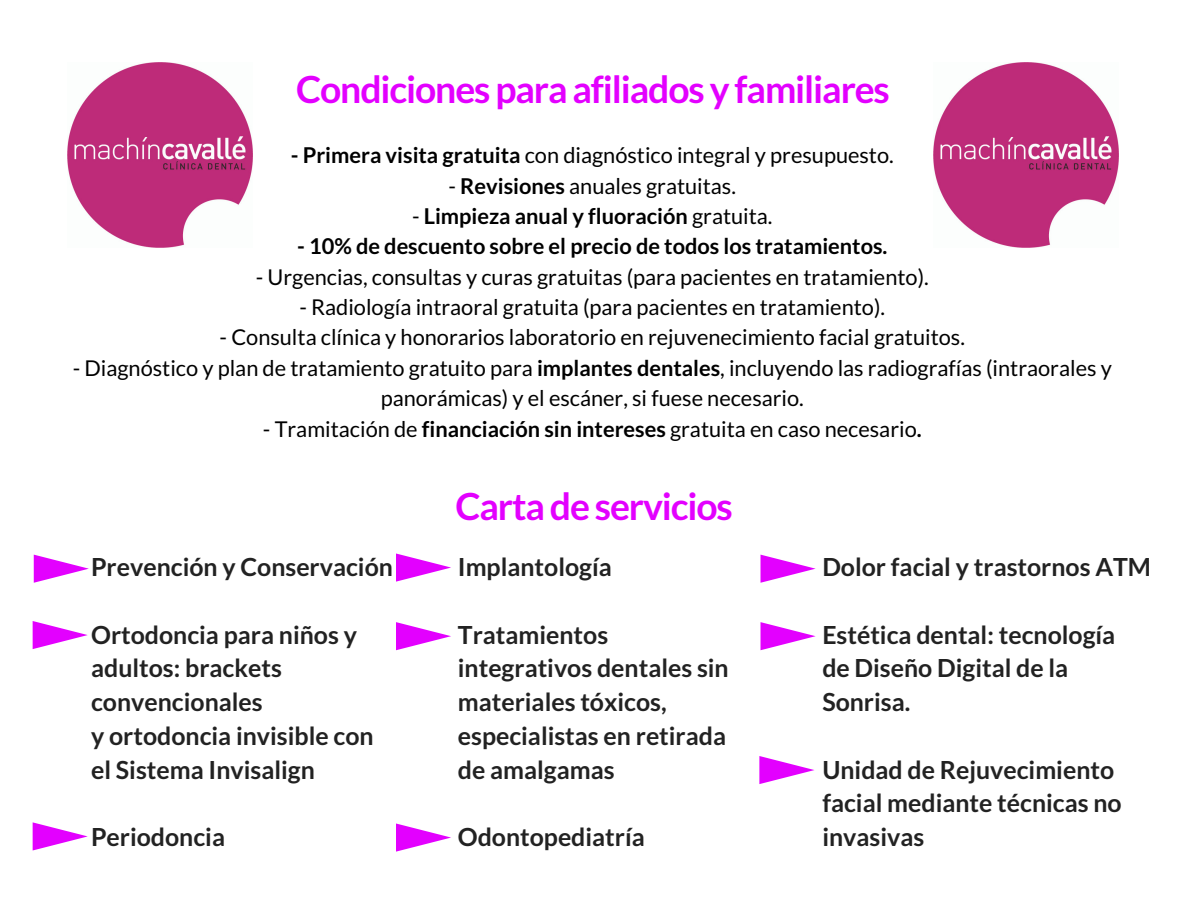
<style>
.page{position:relative;width:1188px;height:918px;background:#fff}
.page>*{position:absolute;margin:0;border:0;box-sizing:border-box;transform-origin:0 0}
.t1{font:700 37.35px "Lato";letter-spacing:-.03em;color:#e300ff}
.t2{font:700 24.9px/33.8px "Lato";color:#222}
.t3{font:21.75px/30.3px "Lato";color:#000;text-align:center}
.t4{font:700 21.75px "Lato";color:#000}
.s1{font-weight:700}
.s2{font-weight:400}
</style>
<div class="page">
<img style="left:68px;top:63px;width:184px;height:185px">
<img style="left:934px;top:63px;width:184px;height:185px">
<svg style="left:33px;top:822px;width:55px;height:28px"></svg>
<svg style="left:34px;top:555px;width:55px;height:28px"></svg>
<svg style="left:396px;top:554px;width:55px;height:28px"></svg>
<svg style="left:761px;top:555px;width:55px;height:28px"></svg>
<svg style="left:396px;top:622px;width:55px;height:28px"></svg>
<svg style="left:396px;top:824px;width:55px;height:28px"></svg>
<svg style="left:33px;top:621px;width:55px;height:28px"></svg>
<svg style="left:761px;top:622px;width:55px;height:28px"></svg>
<svg style="left:759px;top:756px;width:55px;height:28px"></svg>
<h1 class="t1" style="left:296px;top:66px;width:595px">Condiciones para afiliados y familiares</h1>
<p class="t3" style="left:291px;top:140px;width:604px"><span class="s1">- Primera visita gratuita</span> con diagnóstico integral y presupuesto.</p>
<p class="t3" style="left:449px;top:170px;width:289px">- <span class="s1">Revisiones</span> anuales gratuitas.</p>
<p class="t4" style="left:412px;top:202px;width:362px"><span class="s2">-</span> Limpieza anual y fluoración <span class="s2">gratuita.</span></p>
<p class="t4" style="left:297px;top:233px;width:592px">- 10% de descuento sobre el precio de todos los tratamientos.</p>
<p class="t3" style="left:256px;top:261px;width:675px">- Urgencias, consultas y curas gratuitas (para pacientes en tratamiento).</p>
<p class="t3" style="left:299px;top:291px;width:587px">- Radiología intraoral gratuita (para pacientes en tratamiento).</p>
<p class="t3" style="left:220px;top:322px;width:747px">- Consulta clínica y honorarios laboratorio en rejuvenecimiento facial gratuitos.</p>
<p class="t3" style="left:73px;top:352px;width:1041px">- Diagnóstico y plan de tratamiento gratuito para <span class="s1">implantes dentales</span>, incluyendo las radiografías (intraorales y panorámicas) y el escáner, si fuese necesario.</p>
<p class="t3" style="left:263px;top:413px;width:660px">- Tramitación de <span class="s1">financiación sin intereses</span> gratuita en caso necesario<span class="s1">.</span></p>
<h1 class="t1" style="left:456px;top:483px;width:279px">Carta de servicios</h1>
<p class="t2" style="left:91px;top:549px;width:303px">Prevención y Conservación</p>
<p class="t2" style="left:458px;top:549px;width:155px">Implantología</p>
<p class="t2" style="left:822px;top:549px;width:330px">Dolor facial y trastornos ATM</p>
<p class="t2" style="left:91px;top:617px;width:284px">Ortodoncia para niños y adultos: brackets convencionales<br>y ortodoncia invisible con el Sistema Invisalign</p>
<p class="t2" style="left:91px;top:819px;width:135px">Periodoncia</p>
<p class="t2" style="left:458px;top:617px;width:272px">Tratamientos integrativos dentales sin materiales tóxicos, especialistas en retirada de amalgamas</p>
<p class="t2" style="left:458px;top:819px;width:188px">Odontopediatría</p>
<p class="t2" style="left:822px;top:617px;width:294px">Estética dental: tecnología de Diseño Digital de la<br>Sonrisa.</p>
<p class="t2" style="left:822px;top:752px;width:301px">Unidad de Rejuvecimiento facial mediante técnicas no invasivas</p>
</div>
